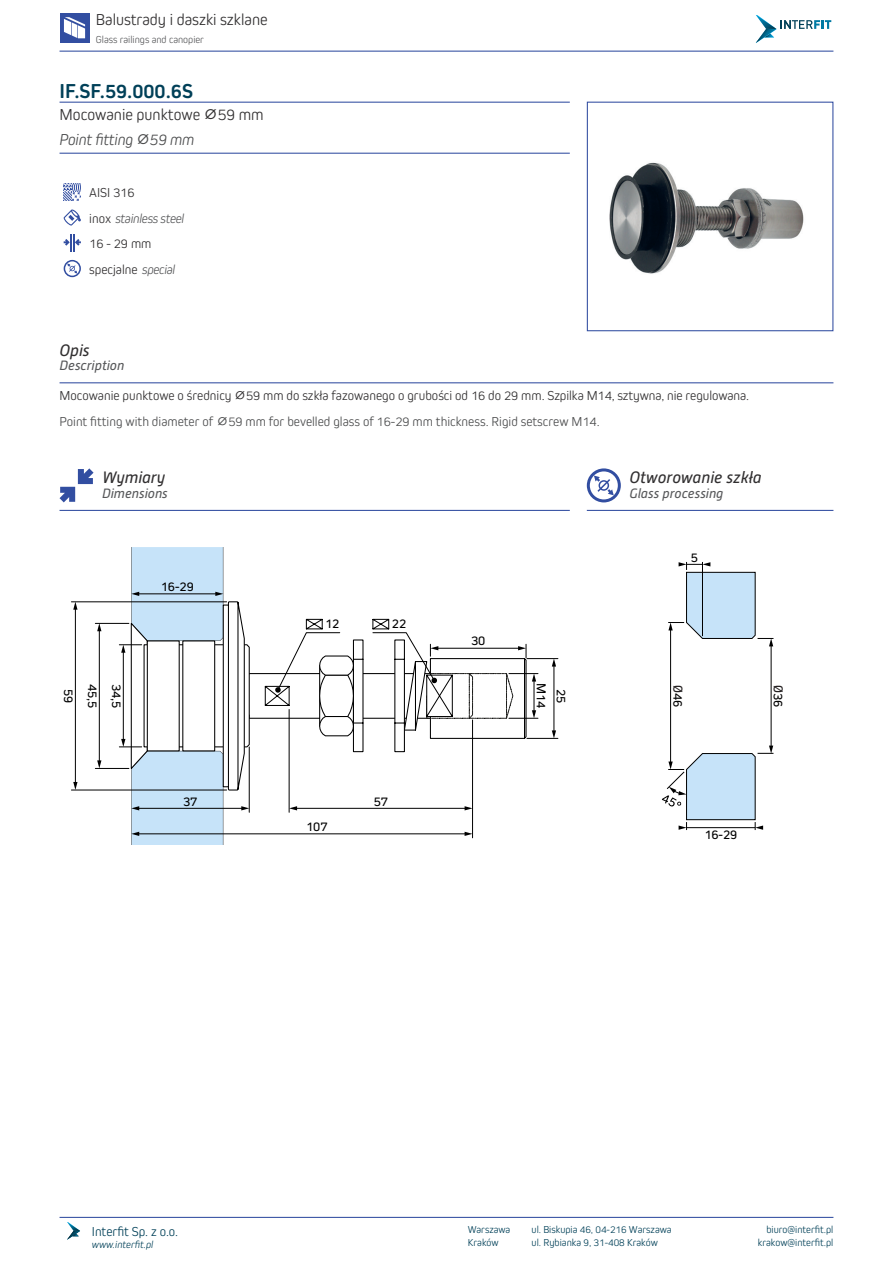
<style>
.page{position:relative;width:893px;height:1263px;background:#fff}
.page>*{position:absolute;margin:0;border:0;box-sizing:border-box;transform-origin:0 0}
.Numer_ID{font:700 21px "Kiro";color:#004058}
.Nazwa_PL{font:300 16.5px "Kiro";color:#312f30}
.Podpis_nad_PL_-_do_lewej{font:italic 16.5px "Alwyn New";color:#312f30}
.Nazwa_EN{font:italic 300 16.5px "Kiro";letter-spacing:-.01em;color:#4b4c4d}
.Opis_produktu_PL{font:300 13.5px "Kiro";color:#312f30}
.Opis_produktu_EN{font:300 13.5px "Kiro";color:#4b4c4d}
.t1{font:13.5px "Kiro";color:#000}
.Podpis_nad_EN_-_do_lewej{font:italic 13.5px "Alwyn New";color:#57585a}
.Atrybut_PL{font:300 13.5px "Kiro";color:#312f30}
.Atrybut_PL-2{font:italic 300 13.5px "Kiro";letter-spacing:-.02em;color:#57585a}
.t2{font:300 13.5px "Kiro";color:#004058}
.t3{font:300 10.5px "Kiro";color:#004058}
.t4{font:300 10.5px "Kiro";color:#57585a}
.t5{font:italic 300 10.5px "Kiro";color:#004058}
.s1{font-style:normal;color:#312f30}
.s2{font-style:italic;color:#57585a}
.s3{color:#231f20}
</style>
<div class="page">
<hr style="left:60px;top:1217px;width:773px;height:1px;background:#324ea1">
<hr style="left:60px;top:51px;width:773px;height:1px;background:#324ea1">
<svg style="left:756px;top:15px;width:75px;height:28px"></svg>
<img style="left:609px;top:162px;width:195px;height:112px">
<div style="left:587px;top:102px;width:246px;height:229px;border:1px solid #324ea1"></div>
<svg style="left:587px;top:468px;width:34px;height:34px"></svg>
<svg style="left:64px;top:234px;width:17px;height:18px"></svg>
<svg style="left:64px;top:260px;width:17px;height:17px"></svg>
<svg style="left:64px;top:183px;width:17px;height:18px"></svg>
<svg style="left:64px;top:209px;width:17px;height:17px"></svg>
<hr style="left:99px;top:630px;width:1px;height:132px;background:#000">
<svg style="left:97px;top:760px;width:4px;height:8px"></svg>
<svg style="left:97px;top:624px;width:4px;height:7px"></svg>
<hr style="left:95px;top:768px;width:34px;height:1px;background:#000">
<hr style="left:95px;top:623px;width:34px;height:1px;background:#000">
<hr style="left:75px;top:608px;width:1px;height:175px;background:#000">
<svg style="left:73px;top:782px;width:5px;height:8px"></svg>
<svg style="left:73px;top:602px;width:5px;height:8px"></svg>
<hr style="left:71px;top:790px;width:156px;height:1px;background:#000">
<hr style="left:71px;top:601px;width:156px;height:1px;background:#000">
<hr style="left:554px;top:665px;width:1px;height:67px;background:#000">
<svg style="left:552px;top:730px;width:4px;height:8px"></svg>
<svg style="left:552px;top:659px;width:4px;height:7px"></svg>
<hr style="left:527px;top:658px;width:31px;height:1px;background:#000">
<hr style="left:527px;top:738px;width:31px;height:1px;background:#000">
<svg style="left:119px;top:547px;width:419px;height:298px"></svg>
<hr style="left:670px;top:629px;width:1px;height:134px;background:#000">
<hr style="left:771px;top:645px;width:1px;height:102px;background:#000">
<svg style="left:668px;top:562px;width:105px;height:84px"></svg>
<svg style="left:662px;top:745px;width:111px;height:85px"></svg>
<hr style="left:686px;top:827px;width:69px;height:1px;background:#000">
<hr style="left:60px;top:102px;width:510px;height:1px;background:#324ea1">
<hr style="left:60px;top:153px;width:510px;height:1px;background:#324ea1">
<hr style="left:60px;top:510px;width:510px;height:1px;background:#324ea1">
<svg style="left:60px;top:468px;width:34px;height:34px"></svg>
<hr style="left:587px;top:510px;width:246px;height:1px;background:#324ea1">
<hr style="left:60px;top:382px;width:773px;height:1px;background:#324ea1">
<svg style="left:67px;top:1222px;width:13px;height:18px"></svg>
<div style="left:60px;top:13px;width:30px;height:30px;background:#324ea1"></div>
<svg style="left:64px;top:17px;width:21px;height:21px"></svg>
<h2 class="Nazwa_PL" style="left:96px;top:10px;width:173px">Balustrady i daszki szklane</h2>
<p class="t4" style="left:96px;top:33px;width:110px">Glass railings and canopier</p>
<p class="Numer_ID" style="left:60px;top:79px;width:135px">IF.SF.59.000.6S</p>
<p class="Nazwa_PL" style="left:60px;top:105px;width:206px">Mocowanie punktowe ⌀59 mm</p>
<p class="Nazwa_EN" style="left:60px;top:130px;width:136px">Point fitting ⌀59 mm</p>
<p class="Atrybut_PL" style="left:89px;top:185px;width:47px">AISI 316</p>
<p class="Atrybut_PL-2" style="left:89px;top:210px;width:97px"><span class="s1">inox</span> stainless steel</p>
<p class="Atrybut_PL" style="left:89px;top:236px;width:64px">16 - 29 mm</p>
<p class="Atrybut_PL" style="left:89px;top:261px;width:88px">specjalne <span class="s2">special</span></p>
<p class="Podpis_nad_PL_-_do_lewej" style="left:60px;top:341px;width:32px">Opis</p>
<p class="Podpis_nad_EN_-_do_lewej" style="left:60px;top:358px;width:66px">Description</p>
<p class="Opis_produktu_PL" style="left:60px;top:388px;width:691px">Mocowanie punktowe o średnicy ⌀59 mm do szkła fazowanego o grubości od 16 do 29 mm. Szpilka M14, sztywna, nie regulowana.</p>
<p class="Opis_produktu_EN" style="left:60px;top:413px;width:542px">Point fitting with diameter of ⌀59 mm for bevelled glass of 16-29 mm thickness. Rigid setscrew M14.</p>
<p class="Podpis_nad_PL_-_do_lewej" style="left:102px;top:468px;width:65px">Wymiary</p>
<p class="Podpis_nad_EN_-_do_lewej" style="left:102px;top:486px;width:67px">Dimensions</p>
<p class="t1" style="left:161px;top:579px;width:35px">16-29</p>
<p class="t1" style="left:325px;top:616px;width:16px">12</p>
<p class="t1" style="left:392px;top:616px;width:16px">22</p>
<p class="t1" style="left:471px;top:633px;width:16px">30</p>
<p class="t1" style="left:100px;top:683px;width:26px;rotate:90deg">45,5</p>
<p class="t1" style="left:124px;top:683px;width:26px;rotate:90deg">34,5</p>
<p class="t1" style="left:549px;top:683px;width:27px;rotate:90deg">M14</p>
<p class="t1" style="left:76px;top:689px;width:16px;rotate:90deg">59</p>
<p class="t1" style="left:569px;top:689px;width:16px;rotate:90deg">25</p>
<p class="t1" style="left:183px;top:793px;width:16px">37</p>
<p class="t1" style="left:306px;top:819px;width:23px">107</p>
<p class="t1" style="left:374px;top:793px;width:16px">57</p>
<p class="Podpis_nad_PL_-_do_lewej" style="left:629px;top:468px;width:134px">Otworowanie szkła</p>
<p class="Podpis_nad_EN_-_do_lewej" style="left:629px;top:486px;width:96px">Glass processing</p>
<p class="t1" style="left:691px;top:550px;width:9px">5</p>
<p class="t1" style="left:686px;top:685px;width:24px;rotate:90deg"><span class="s3">Ø</span>46</p>
<p class="t1" style="left:786px;top:685px;width:24px;rotate:90deg"><span class="s3">Ø</span>36</p>
<p class="t1" style="left:704px;top:826px;width:35px">16-29</p>
<p class="t2" style="left:92px;top:1223px;width:88px">Interfit Sp. z o.o.</p>
<p class="t5" style="left:92px;top:1239px;width:63px">www.interfit.pl</p>
<p class="t3" style="left:468px;top:1224px;width:44px">Warszawa</p>
<p class="t3" style="left:531px;top:1224px;width:142px">ul. Biskupia 46, 04-216 Warszawa</p>
<p class="t3" style="left:766px;top:1224px;width:68px">biuro@interfit.pl</p>
<p class="t3" style="left:468px;top:1236px;width:32px">Kraków</p>
<p class="t3" style="left:531px;top:1236px;width:128px">ul. Rybianka 9, 31-408 Kraków</p>
<p class="t3" style="left:758px;top:1236px;width:77px">krakow@interfit.pl</p>
</div>
